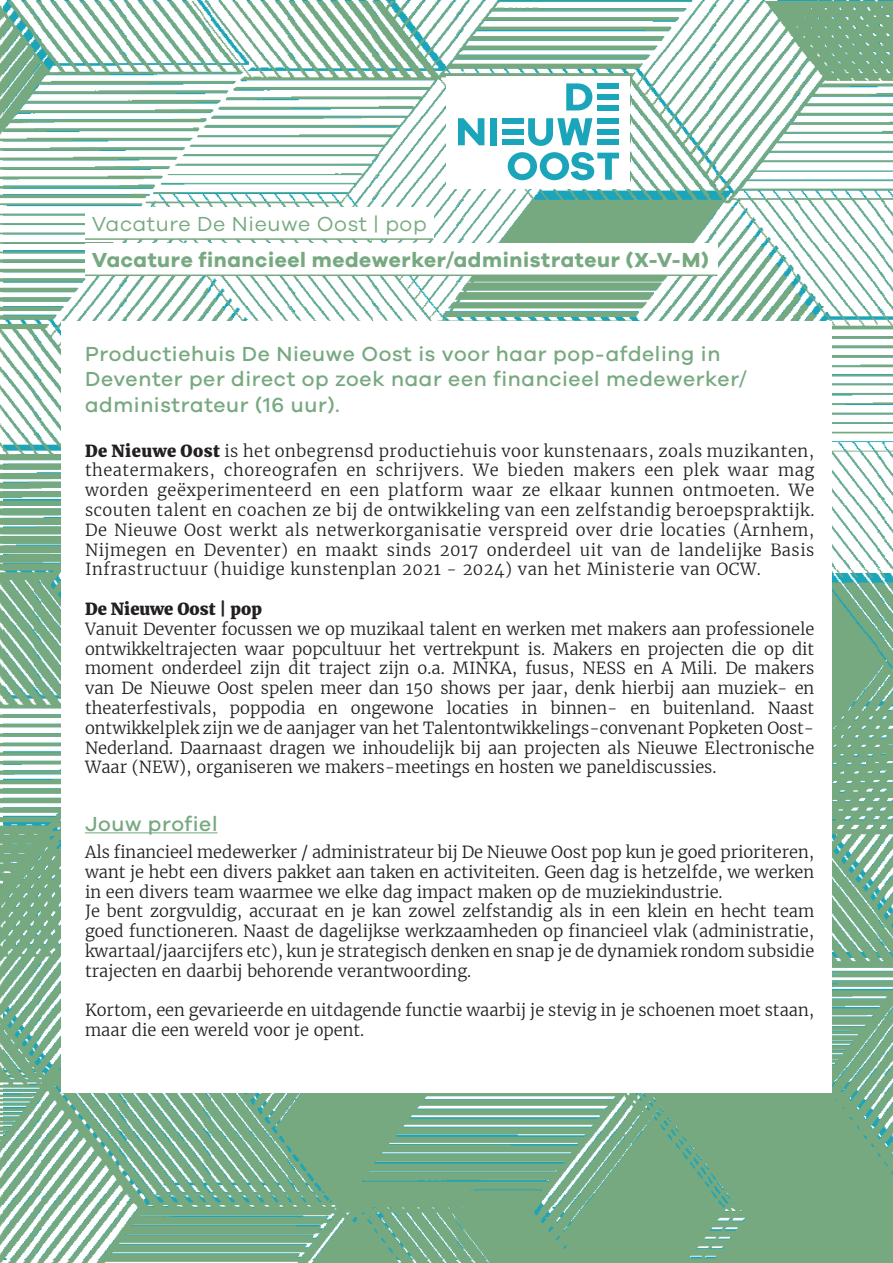
<style>
.page{position:relative;width:893px;height:1263px;background:#fff}
.page>*{position:absolute;margin:0;border:0;box-sizing:border-box;transform-origin:0 0}
.t1{font:500 21px/25.2px "Galano Grotesque";letter-spacing:.03em;color:#77a981}
.t2{font:700 21px "Galano Grotesque";letter-spacing:.03em;color:#77a981}
.t3{font:21px "Galano Grotesque";letter-spacing:.03em;color:#77a981}
.t4{font:300 16.5px/19.8px "Merriweather";color:#231f20;text-align:justify}
.t5{font:900 16.5px "Merriweather";color:#231f20}
.s1{font-weight:900}
</style>
<div class="page">
<img style="left:1px;top:1px;width:892px;height:1262px">
<div style="left:446px;top:77px;width:184px;height:112px;background:#fff"></div>
<svg style="left:458px;top:118px;width:26px;height:27px"></svg>
<div style="left:502px;top:140px;width:22px;height:5px;background:#1aa5ba"></div>
<div style="left:490px;top:118px;width:7px;height:27px;background:#1aa5ba"></div>
<div style="left:502px;top:129px;width:22px;height:6px;background:#1aa5ba"></div>
<svg style="left:566px;top:83px;width:26px;height:27px"></svg>
<div style="left:502px;top:118px;width:22px;height:6px;background:#1aa5ba"></div>
<div style="left:597px;top:94px;width:22px;height:6px;background:#1aa5ba"></div>
<div style="left:597px;top:118px;width:22px;height:6px;background:#1aa5ba"></div>
<div style="left:597px;top:129px;width:22px;height:6px;background:#1aa5ba"></div>
<div style="left:597px;top:105px;width:22px;height:5px;background:#1aa5ba"></div>
<div style="left:597px;top:83px;width:22px;height:6px;background:#1aa5ba"></div>
<div style="left:597px;top:140px;width:22px;height:5px;background:#1aa5ba"></div>
<svg style="left:528px;top:118px;width:64px;height:28px"></svg>
<svg style="left:508px;top:152px;width:111px;height:28px"></svg>
<div style="left:85px;top:207px;width:348px;height:32px;background:#fff"></div>
<div style="left:85px;top:244px;width:632px;height:31px;background:#fff"></div>
<div style="left:61px;top:321px;width:771px;height:772px;background:#fff"></div>
<hr style="left:85px;top:238px;width:348px;height:2px;background:#77a981">
<hr style="left:85px;top:275px;width:632px;height:1px;background:#77a981">
<hr style="left:85px;top:832px;width:133px;height:1px;background:#77a981">
<p class="t3" style="left:92px;top:215px;width:336px">Vacature De Nieuwe Oost | pop</p>
<p class="t2" style="left:92px;top:251px;width:619px">Vacature financieel medewerker/administrateur (X-V-M)</p>
<p class="t1" style="left:85px;top:343px;width:664px">Productiehuis De Nieuwe Oost is voor haar pop-afdeling in<br>Deventer per direct op zoek naar een financieel medewerker/ administrateur (16 uur).</p>
<p class="t4" style="left:85px;top:442px;width:731px"><span class="s1">De Nieuwe Oost</span> is het onbegrensd productiehuis voor kunstenaars, zoals muzikanten, theatermakers, choreografen en schrijvers. We bieden makers een plek waar mag worden geëxperimenteerd en een platform waar ze elkaar kunnen ontmoeten. We scouten talent en coachen ze bij de ontwikkeling van een zelfstandig beroepspraktijk.<br>De Nieuwe Oost werkt als netwerkorganisatie verspreid over drie locaties (Arnhem, Nijmegen en Deventer) en maakt sinds 2017 onderdeel uit van de landelijke Basis Infrastructuur (huidige kunstenplan 2021 - 2024) van het Ministerie van OCW.</p>
<p class="t5" style="left:85px;top:601px;width:179px">De Nieuwe Oost | pop</p>
<p class="t4" style="left:85px;top:620px;width:731px">Vanuit Deventer focussen we op muzikaal talent en werken met makers aan professionele ontwikkeltrajecten waar popcultuur het vertrekpunt is. Makers en projecten die op dit moment onderdeel zijn dit traject zijn o.a. MINKA, fusus, NESS en A Mili. De makers van De Nieuwe Oost spelen meer dan 150 shows per jaar, denk hierbij aan muziek- en theaterfestivals, poppodia en ongewone locaties in binnen- en buitenland. Naast ontwikkelplek zijn we de aanjager van het Talentontwikkelings-convenant Popketen Oost-Nederland. Daarnaast dragen we inhoudelijk bij aan projecten als Nieuwe Electronische Waar (NEW), organiseren we makers-meetings en hosten we paneldiscussies.</p>
<p class="t1" style="left:85px;top:812px;width:134px">Jouw profiel</p>
<p class="t4" style="left:85px;top:842px;width:731px;text-align:left">Als financieel medewerker / administrateur bij De Nieuwe Oost pop kun je goed prioriteren, want je hebt een divers pakket aan taken en activiteiten. Geen dag is hetzelfde, we werken in een divers team waarmee we elke dag impact maken op de muziekindustrie.<br>Je bent zorgvuldig, accuraat en je kan zowel zelfstandig als in een klein en hecht team goed functioneren. Naast de dagelijkse werkzaamheden op financieel vlak (administratie, kwartaal/jaarcijfers etc), kun je strategisch denken en snap je de dynamiek rondom subsidie trajecten en daarbij behorende verantwoording.</p>
<p class="t4" style="left:85px;top:1002px;width:731px">Kortom, een gevarieerde en uitdagende functie waarbij je stevig in je schoenen moet staan, maar die een wereld voor je opent.</p>
</div>
